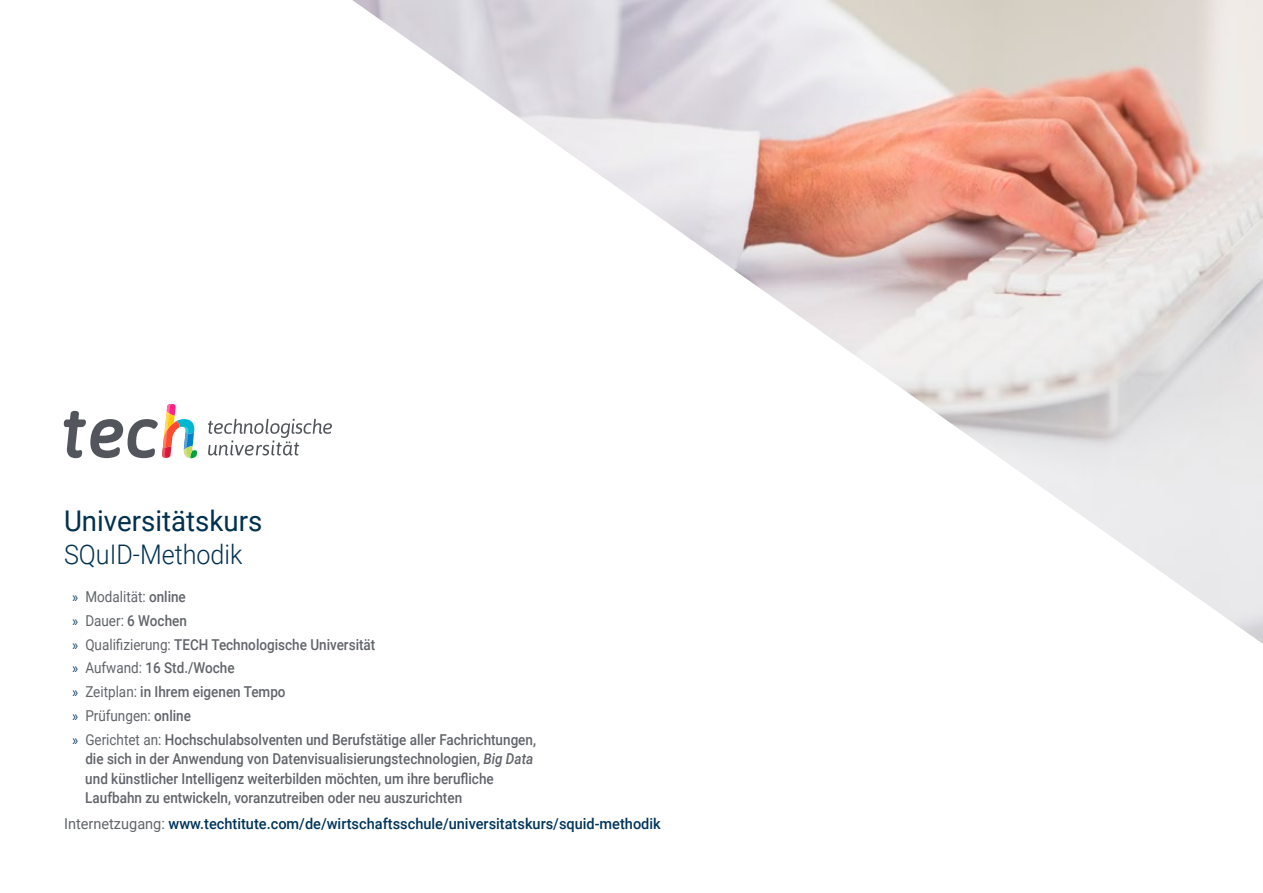
<style>
.page{position:relative;width:1263px;height:893px;background:#fff}
.page>*{position:absolute;margin:0;border:0;box-sizing:border-box;transform-origin:0 0}
.t1{font:28.5px "Roboto";color:#003050}
.t2{font:300 27px "Roboto";color:#003050;scale:.93 1}
.t3{font:500 15px/23.7px "Roboto";color:#61646a;scale:.9 1}
.t4{font:500 15px "Roboto";color:#00355c}
.s1{font-family:"Myriad Pro";font-weight:400;color:#00355c}
.s2{font-weight:400}
.s3{font-style:italic}
.s4{font-weight:400;color:#61646a}
</style>
<div class="page">
<img style="left:352px;top:0;width:911px;height:644px">
<svg style="left:64px;top:404px;width:133px;height:54px"></svg>
<svg style="left:208px;top:419px;width:124px;height:36px"></svg>
<h1 class="t1" style="left:64px;top:501px;width:200px">Universitätskurs</h1>
<h2 class="t2" style="left:64px;top:535px;width:193px">SQuID-Methodik</h2>
<p class="t3" style="left:73px;top:584px;width:516px"><span class="s1">»</span> <span class="s2">Modalität:</span> online<br><span class="s1">»</span> <span class="s2">Dauer:</span> 6 Wochen<br><span class="s1">»</span> <span class="s2">Qualifizierung:</span> TECH Technologische Universität<br><span class="s1">»</span> <span class="s2">Aufwand:</span> 16 Std./Woche<br><span class="s1">»</span> <span class="s2">Zeitplan:</span> in Ihrem eigenen Tempo<br><span class="s1">»</span> <span class="s2">Prüfungen:</span> online<br><span class="s1">»</span> <span class="s2">Gerichtet an:</span> Hochschulabsolventen und Berufstätige aller Fachrichtungen,</p>
<p class="t3" style="left:85px;top:748px;width:499px;line-height:19.5px">die sich in der Anwendung von Datenvisualisierungstechnologien, <span class="s3">Big Data </span>und künstlicher Intelligenz weiterbilden möchten, um ihre berufliche<br>Laufbahn zu entwickeln, voranzutreiben oder neu auszurichten</p>
<p class="t4" style="left:64px;top:813px;width:598px"><span class="s4">Internetzugang:</span> www.techtitute.com/de/wirtschaftsschule/universitatskurs/squid-methodik</p>
</div>
